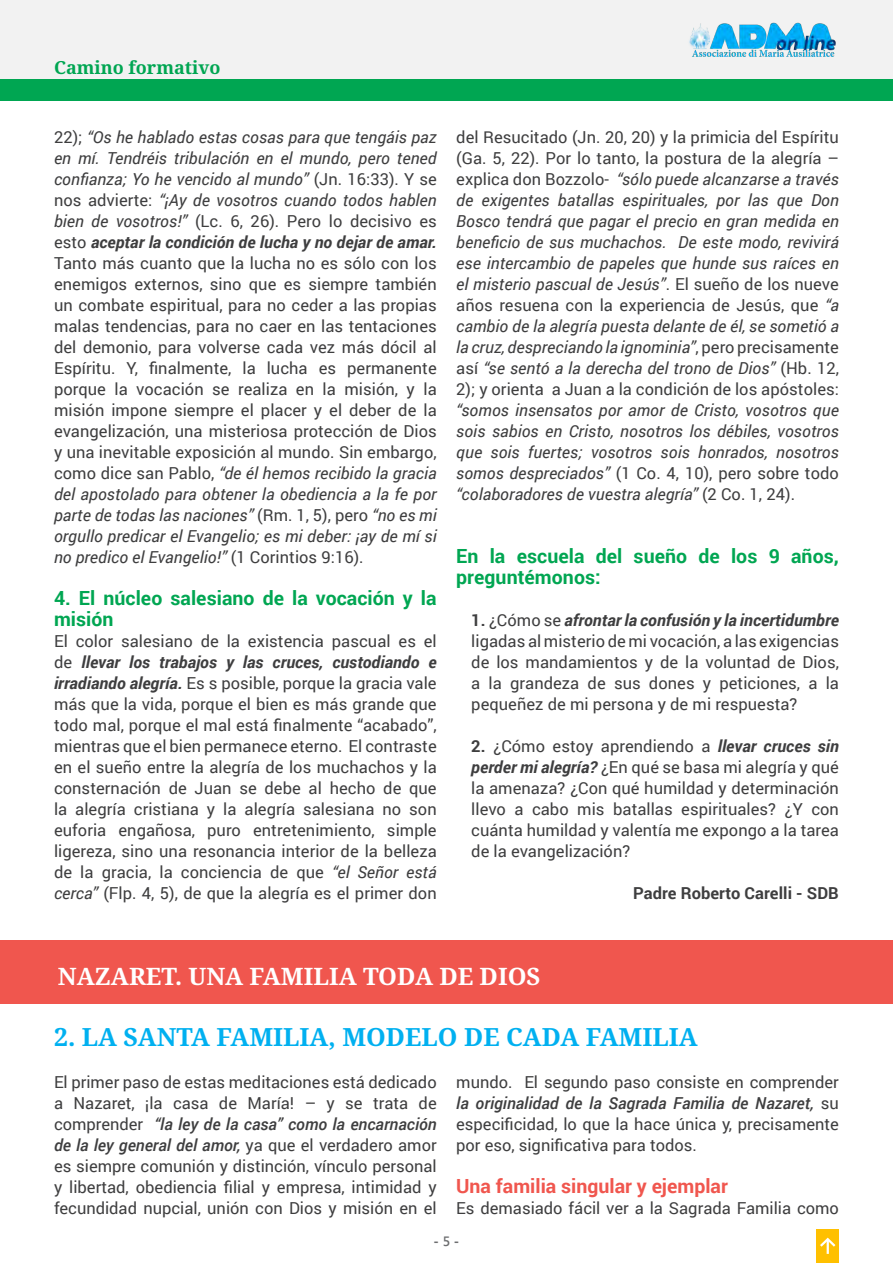
<style>
.page{position:relative;width:893px;height:1263px;background:#fff}
.page>*{position:absolute;margin:0;border:0;box-sizing:border-box;transform-origin:0 0}
.t1{font:700 25.05px "Noto Serif";color:#00b0f0}
.t2{font:700 24px "Noto Serif";color:#fff}
.t3{font:700 19.5px/21px "Roboto";letter-spacing:.005em;color:#00a652}
.t4{font:700 19.5px "Roboto";color:#f0564e}
.t5{font:700 18px "Noto Serif";color:#00a652}
.t6{font:16.5px/21px "Roboto";letter-spacing:.005em;color:#3e3e3f;text-align:justify}
.t7{font:italic 16.5px/21px "Roboto";letter-spacing:.005em;color:#3e3e3f;text-align:justify}
.t8{font:700 16.5px "Roboto";letter-spacing:.005em;color:#3e3e3f}
.t9{font:700 13.5px "Segoe UI";color:#6d6e70}
.s1{font-style:italic}
.s2{font-weight:700;font-style:italic}
.s3{font-style:normal}
.s4{font-weight:700}
.s5{font-weight:500;font-style:italic}
.s6{font-weight:600}
</style>
<div class="page">
<div style="left:0;top:0;width:893px;height:80px;background:#f2f2f2"></div>
<img style="left:689px;top:22px;width:147px;height:35px">
<div style="left:816px;top:1229px;width:23px;height:34px;background:#ffc000"></div>
<svg style="left:820px;top:1237px;width:16px;height:17px"></svg>
<div style="left:0;top:940px;width:893px;height:63px;background:#f0564e"></div>
<div style="left:0;top:80px;width:893px;height:20px;background:#00a652"></div>
<p class="t5" style="left:54px;top:54px;width:168px">Camino formativo</p>
<p class="t6" style="left:54px;top:126px;width:384px">22); <span class="s1">“Os he hablado estas cosas para que tengáis paz en mí. Tendréis tribulación en el mundo, pero tened confianza; Yo he vencido al mundo”</span> (Jn. 16:33). Y se nos advierte: <span class="s1">“¡Ay de vosotros cuando todos hablen bien de vosotros!”</span> (Lc. 6, 26). Pero lo decisivo es esto <span class="s2">aceptar la condición de lucha y no dejar de amar.<br></span>Tanto más cuanto que la lucha no es sólo con los enemigos externos, sino que es siempre también un combate espiritual, para no ceder a las propias malas tendencias, para no caer en las tentaciones del demonio, para volverse cada vez más dócil al Espíritu. Y, finalmente, la lucha es permanente porque la vocación se realiza en la misión, y la misión impone siempre el placer y el deber de la evangelización, una misteriosa protección de Dios y una inevitable exposición al mundo. Sin embargo, como dice san Pablo, <span class="s1">“de él hemos recibido la gracia del apostolado para obtener la obediencia a la fe por parte de todas las naciones”</span> (Rm. 1, 5), pero <span class="s1">“no es mi orgullo predicar el Evangelio; es mi deber: ¡ay de mí si no predico el Evangelio!”</span> (1 Corintios 9:16).</p>
<p class="t3" style="left:54px;top:586px;width:384px">4. El núcleo salesiano de la vocación y la misión</p>
<p class="t6" style="left:54px;top:630px;width:384px">El color salesiano de la existencia pascual es el de <span class="s2">llevar los trabajos y las cruces, custodiando e irradiando alegría.</span> Es s posible, porque la gracia vale más que la vida, porque el bien es más grande que todo mal, porque el mal está finalmente “acabado”, mientras que el bien permanece eterno. El contraste en el sueño entre la alegría de los muchachos y la consternación de Juan se debe al hecho de que la alegría cristiana y la alegría salesiana no son euforia engañosa, puro entretenimiento, simple ligereza, sino una resonancia interior de la belleza de la gracia, la conciencia de que <span class="s1">“el Señor está cerca”</span> (Flp. 4, 5), de que la alegría es el primer don</p>
<p class="t7" style="left:456px;top:126px;width:384px"><span class="s3">del Resucitado (Jn. 20, 20) y la primicia del Espíritu (Ga. 5, 22). Por lo tanto, la postura de la alegría – explica don Bozzolo-</span> “sólo puede alcanzarse a través de exigentes batallas espirituales, por las que Don Bosco tendrá que pagar el precio en gran medida en beneficio de sus muchachos. De este modo, revivirá ese intercambio de papeles que hunde sus raíces en el misterio pascual de Jesús”<span class="s3">. El sueño de los nueve años resuena con la experiencia de Jesús, que</span> “a cambio de la alegría puesta delante de él, se sometió a la cruz, despreciando la ignominia”<span class="s3">, pero precisamente así</span> “se sentó a la derecha del trono de Dios” <span class="s3">(Hb. 12, 2); y orienta a Juan a la condición de los apóstoles: </span>“somos insensatos por amor de Cristo, vosotros que sois sabios en Cristo, nosotros los débiles, vosotros que sois fuertes; vosotros sois honrados, nosotros somos despreciados” <span class="s3">(1 Co. 4, 10), pero sobre todo </span>“colaboradores de vuestra alegría” <span class="s3">(2 Co. 1, 24).</span></p>
<p class="t3" style="left:456px;top:544px;width:384px">En la escuela del sueño de los 9 años, preguntémonos:</p>
<p class="t6" style="left:471px;top:609px;width:369px"><span class="s4">1.</span> ¿Cómo se <span class="s2">afrontar la confusión y la incertidumbre </span>ligadas al misterio de mi vocación, a las exigencias de los mandamientos y de la voluntad de Dios, a la grandeza de sus dones y peticiones, a la pequeñez de mi persona y de mi respuesta?</p>
<p class="t6" style="left:471px;top:735px;width:369px"><span class="s4">2.</span> ¿Cómo estoy aprendiendo a <span class="s2">llevar cruces sin perder mi alegría?</span> ¿En qué se basa mi alegría y qué la amenaza? ¿Con qué humildad y determinación llevo a cabo mis batallas espirituales? ¿Y con cuánta humildad y valentía me expongo a la tarea de la evangelización?</p>
<p class="t8" style="left:633px;top:881px;width:207px">Padre Roberto Carelli - SDB</p>
<p class="t2" style="left:58px;top:959px;width:484px">NAZARET. UNA FAMILIA TODA DE DIOS</p>
<p class="t1" style="left:54px;top:1019px;width:645px">2. LA SANTA FAMILIA, MODELO DE CADA FAMILIA</p>
<p class="t6" style="left:54px;top:1071px;width:384px">El primer paso de estas meditaciones está dedicado a Nazaret, ¡la casa de María! – y se trata de comprender <span class="s5">“la ley de la casa” como la encarnación de la ley general del amor,</span> ya que el verdadero amor es siempre comunión y distinción, vínculo personal y libertad, obediencia filial y empresa, intimidad y fecundidad nupcial, unión con Dios y misión en el</p>
<p class="t6" style="left:456px;top:1071px;width:384px">mundo. El segundo paso consiste en comprender <span class="s5">la originalidad de la Sagrada Familia de Nazaret,</span> su especificidad, lo que la hace única y, precisamente por eso, significativa para todos.</p>
<p class="t4" style="left:456px;top:1172px;width:273px">Una familia singular y ejemplar</p>
<p class="t6" style="left:456px;top:1197px;width:384px">Es demasiado fácil ver a la Sagrada Familia como</p>
<p class="t9" style="left:434px;top:1229px;width:27px">- <span class="s6">5</span> -</p>
</div>
